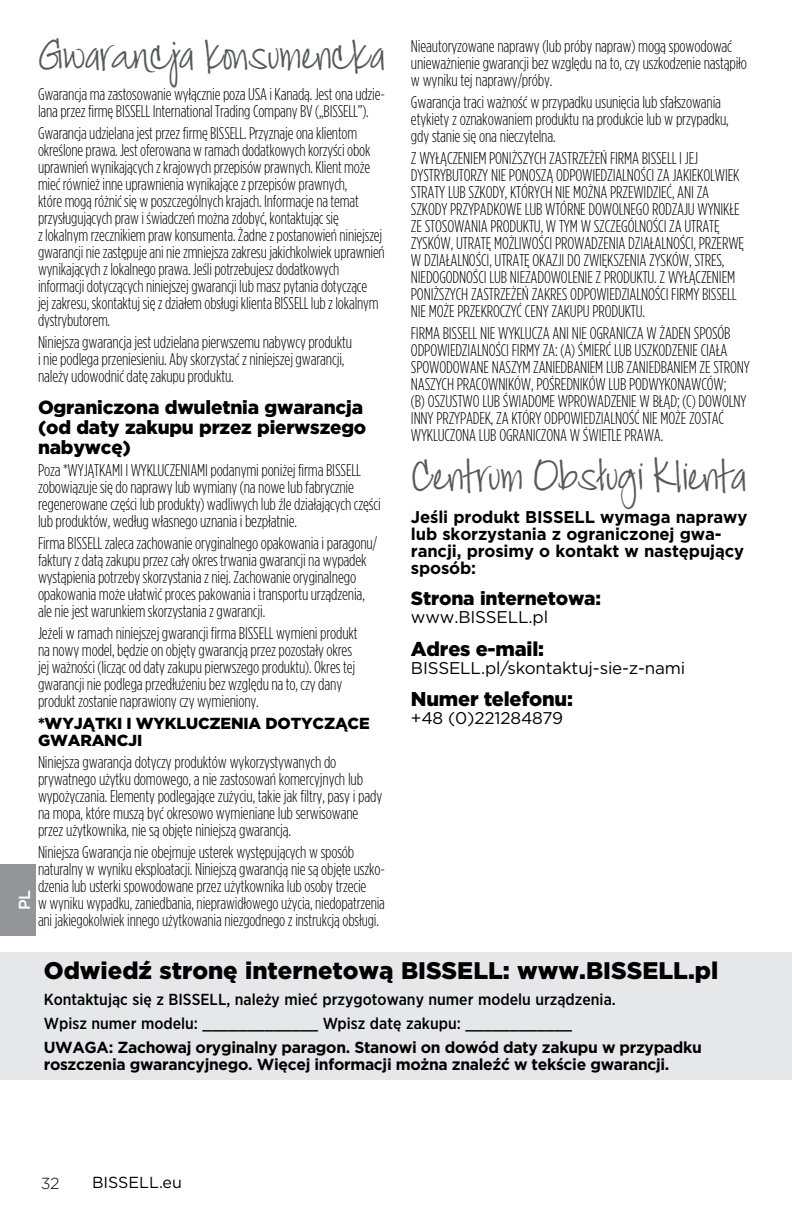
<style>
.page{position:relative;width:792px;height:1224px;background:#fff}
.page>*{position:absolute;margin:0;border:0;box-sizing:border-box;transform-origin:0 0}
.t1{font:44px "Jackie Sue BF";letter-spacing:-.01em;color:#58595b}
.t2{font:900 24px "Gotham";color:#000}
.t3{font:900 20px "Gotham";letter-spacing:-.01em;color:#000}
.t4{font:900 19px/20px "Gotham";letter-spacing:-.01em;color:#000}
.t5{font:300 17px/17px "Gotham Condensed";letter-spacing:-.01em;color:#000}
.t6{font:700 17px/17px "Gotham";letter-spacing:-.01em;color:#000}
.t7{font:17px "Gotham";letter-spacing:-.01em;color:#000}
.t8{font:700 16px/17px "Gotham";letter-spacing:-.02em;color:#000}
.t9{font:500 16px/24.2px "Gotham Narrow";color:#000}
.t10{font:900 16px/17px "Gotham";letter-spacing:-.01em;color:#000}
.t11{font:16px "Gotham";color:#000}
.t12{font:500 16px "Gotham";color:#fff}
.t13{font:300 16px "Gotham";color:#000}
</style>
<div class="page">
<div style="left:0;top:864px;width:36px;height:72px;background:#939598"></div>
<div style="left:0;top:952px;width:792px;height:128px;background:#e6e7e8"></div>
<h1 class="t1" style="left:38px;top:29px;width:348px">Gwarancja konsumencka</h1>
<p class="t5" style="left:38px;top:85px;width:349px">Gwarancja ma zastosowanie wyłącznie poza USA i Kanadą. Jest ona udzie&shy;lana przez firmę BISSELL International Trading Company BV („BISSELL”).</p>
<p class="t5" style="left:38px;top:124px;width:348px">Gwarancja udzielana jest przez firmę BISSELL. Przyznaje ona klientom określone prawa. Jest oferowana w ramach dodatkowych korzyści obok uprawnień wynikających z krajowych przepisów prawnych. Klient może mieć również inne uprawnienia wynikające z przepisów prawnych,<br>które mogą różnić się w poszczególnych krajach. Informacje na temat przysługujących praw i świadczeń można zdobyć, kontaktując się<br>z lokalnym rzecznikiem praw konsumenta. Żadne z postanowień niniejszej gwarancji nie zastępuje ani nie zmniejsza zakresu jakichkolwiek uprawnień wynikających z lokalnego prawa. Jeśli potrzebujesz dodatkowych informacji dotyczących niniejszej gwarancji lub masz pytania dotyczące<br>jej zakresu, skontaktuj się z działem obsługi klienta BISSELL lub z lokalnym dystrybutorem.</p>
<p class="t5" style="left:38px;top:333px;width:316px">Niniejsza gwarancja jest udzielana pierwszemu nabywcy produktu i nie podlega przeniesieniu. Aby skorzystać z niniejszej gwarancji, należy udowodnić datę zakupu produktu.</p>
<p class="t4" style="left:38px;top:397px;width:330px">Ograniczona dwuletnia gwarancja (od daty zakupu przez pierwszego nabywcę)</p>
<p class="t5" style="left:38px;top:462px;width:344px">Poza *WYJĄTKAMI I WYKLUCZENIAMI podanymi poniżej firma BISSELL zobowiązuje się do naprawy lub wymiany (na nowe lub fabrycznie regenerowane części lub produkty) wadliwych lub źle działających części lub produktów, według własnego uznania i bezpłatnie.</p>
<p class="t5" style="left:38px;top:535px;width:341px">Firma BISSELL zaleca zachowanie oryginalnego opakowania i paragonu/ faktury z datą zakupu przez cały okres trwania gwarancji na wypadek wystąpienia potrzeby skorzystania z niej. Zachowanie oryginalnego opakowania może ułatwić proces pakowania i transportu urządzenia, ale nie jest warunkiem skorzystania z gwarancji.</p>
<p class="t5" style="left:38px;top:625px;width:321px">Jeżeli w ramach niniejszej gwarancji firma BISSELL wymieni produkt na nowy model, będzie on objęty gwarancją przez pozostały okres jej ważności (licząc od daty zakupu pierwszego produktu). Okres tej gwarancji nie podlega przedłużeniu bez względu na to, czy dany produkt zostanie naprawiony czy wymieniony.</p>
<p class="t10" style="left:38px;top:715px;width:333px">*WYJĄTKI I WYKLUCZENIA DOTYCZĄCE<br>GWARANCJI</p>
<p class="t5" style="left:38px;top:754px;width:346px">Niniejsza gwarancja dotyczy produktów wykorzystywanych do prywatnego użytku domowego, a nie zastosowań komercyjnych lub wypożyczania. Elementy podlegające zużyciu, takie jak filtry, pasy i pady na mopa, które muszą być okresowo wymieniane lub serwisowane przez użytkownika, nie są objęte niniejszą gwarancją.</p>
<p class="t5" style="left:38px;top:844px;width:349px">Niniejsza Gwarancja nie obejmuje usterek występujących w sposób naturalny w wyniku eksploatacji. Niniejszą gwarancją nie są objęte uszko&shy;dzenia lub usterki spowodowane przez użytkownika lub osoby trzecie<br>w wyniku wypadku, zaniedbania, nieprawidłowego użycia, niedopatrzenia ani jakiegokolwiek innego użytkowania niezgodnego z instrukcją obsługi.</p>
<p class="t12" style="left:14px;top:910px;width:22px;rotate:-90deg">PL</p>
<p class="t5" style="left:411px;top:37px;width:338px">Nieautoryzowane naprawy (lub próby napraw) mogą spowodować unieważnienie gwarancji bez względu na to, czy uszkodzenie nastąpiło w wyniku tej naprawy/próby.</p>
<p class="t5" style="left:411px;top:93px;width:319px">Gwarancja traci ważność w przypadku usunięcia lub sfałszowania etykiety z oznakowaniem produktu na produkcie lub w przypadku, gdy stanie się ona nieczytelna.</p>
<p class="t5" style="left:411px;top:149px;width:335px">Z WYŁĄCZENIEM PONIŻSZYCH ZASTRZEŻEŃ FIRMA BISSELL I JEJ DYSTRYBUTORZY NIE PONOSZĄ ODPOWIEDZIALNOŚCI ZA JAKIEKOLWIEK STRATY LUB SZKODY, KTÓRYCH NIE MOŻNA PRZEWIDZIEĆ, ANI ZA SZKODY PRZYPADKOWE LUB WTÓRNE DOWOLNEGO RODZAJU WYNIKŁE ZE STOSOWANIA PRODUKTU, W TYM W SZCZEGÓLNOŚCI ZA UTRATĘ ZYSKÓW, UTRATĘ MOŻLIWOŚCI PROWADZENIA DZIAŁALNOŚCI, PRZERWĘ W DZIAŁALNOŚCI, UTRATĘ OKAZJI DO ZWIĘKSZENIA ZYSKÓW, STRES, NIEDOGODNOŚCI LUB NIEZADOWOLENIE Z PRODUKTU. Z WYŁĄCZENIEM PONIŻSZYCH ZASTRZEŻEŃ ZAKRES ODPOWIEDZIALNOŚCI FIRMY BISSELL NIE MOŻE PRZEKROCZYĆ CENY ZAKUPU PRODUKTU.</p>
<p class="t5" style="left:411px;top:324px;width:340px">FIRMA BISSELL NIE WYKLUCZA ANI NIE OGRANICZA W ŻADEN SPOSÓB ODPOWIEDZIALNOŚCI FIRMY ZA: (A) ŚMIERĆ LUB USZKODZENIE CIAŁA SPOWODOWANE NASZYM ZANIEDBANIEM LUB ZANIEDBANIEM ZE STRONY NASZYCH PRACOWNIKÓW, POŚREDNIKÓW LUB PODWYKONAWCÓW;<br>(B) OSZUSTWO LUB ŚWIADOME WPROWADZENIE W BŁĄD; (C) DOWOLNY INNY PRZYPADEK, ZA KTÓRY ODPOWIEDZIALNOŚĆ NIE MOŻE ZOSTAĆ WYKLUCZONA LUB OGRANICZONA W ŚWIETLE PRAWA.</p>
<h1 class="t1" style="left:411px;top:449px;width:337px">Centrum Obsługi Klienta</h1>
<p class="t6" style="left:411px;top:508px;width:338px">Jeśli produkt BISSELL wymaga naprawy lub skorzystania z ograniczonej gwa&shy;rancji, prosimy o kontakt w następujący sposób:</p>
<p class="t4" style="left:411px;top:589px;width:192px">Strona internetowa:</p>
<p class="t7" style="left:411px;top:607px;width:139px">www.BISSELL.pl</p>
<p class="t3" style="left:411px;top:635px;width:135px">Adres e-mail:</p>
<p class="t7" style="left:411px;top:657px;width:276px">BISSELL.pl/skontaktuj-sie-z-nami</p>
<p class="t3" style="left:411px;top:685px;width:164px">Numer telefonu:</p>
<p class="t7" style="left:411px;top:707px;width:154px">+48 (0)221284879</p>
<h2 class="t2" style="left:44px;top:954px;width:676px">Odwiedź stronę internetową BISSELL: www.BISSELL.pl</h2>
<p class="t9" style="left:44px;top:987px;width:574px">Kontaktując się z BISSELL, należy mieć przygotowany numer modelu urządzenia.<br>Wpisz numer modelu: _____________ Wpisz datę zakupu: ____________</p>
<p class="t8" style="left:44px;top:1039px;width:660px">UWAGA: Zachowaj oryginalny paragon. Stanowi on dowód daty zakupu w przypadku roszczenia gwarancyjnego. Więcej informacji można znaleźć w tekście gwarancji.</p>
<p class="t13" style="left:41px;top:1173px;width:20px">32</p>
<p class="t11" style="left:92px;top:1172px;width:91px">BISSELL.eu</p>
</div>
